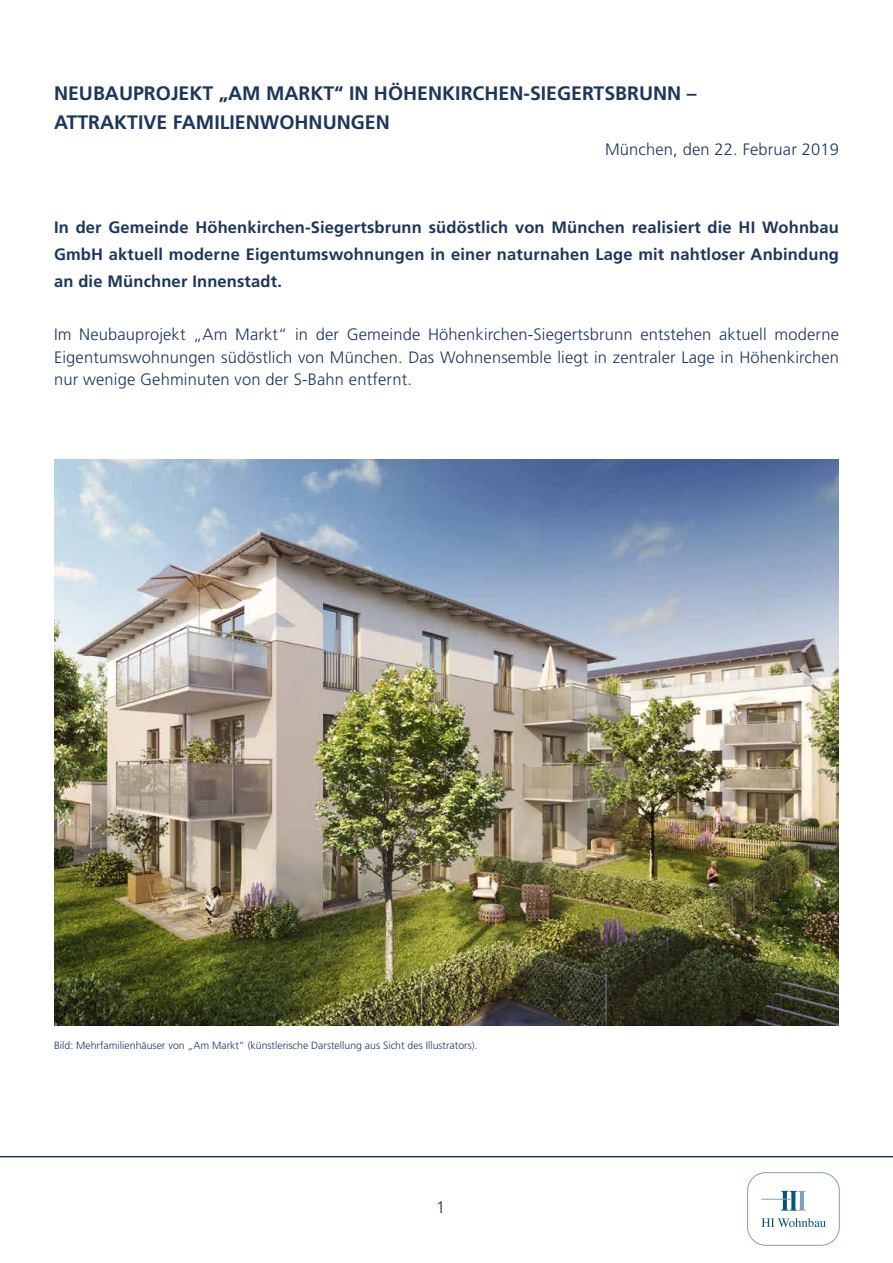
<style>
.page{position:relative;width:893px;height:1263px;background:#fff}
.page>*{position:absolute;margin:0;border:0;box-sizing:border-box;transform-origin:0 0}
.t1{font:700 19.5px/28.5px "Frutiger";color:#1b365f}
.t2{font:300 16.5px/22.5px "Frutiger";letter-spacing:.01em;color:#1b365f;text-align:justify}
.t3{font:700 16.5px/27px "Frutiger";letter-spacing:.01em;color:#1b365f;text-align:justify}
.t4{font:300 10.5px "Frutiger";color:#1b365f}
</style>
<div class="page">
<div style="left:747px;top:1172px;width:93px;height:73px;border:1px solid #80a1b2;border-radius:18px"></div>
<svg style="left:761px;top:1218px;width:65px;height:9px"></svg>
<svg style="left:781px;top:1191px;width:25px;height:19px"></svg>
<hr style="left:761px;top:1199px;width:30px;height:1px;background:#80a1b2">
<hr style="left:0;top:1156px;width:893px;height:1px;background:#1b365f">
<img style="left:54px;top:459px;width:785px;height:566px">
<p class="t1" style="left:54px;top:79px;width:644px">NEUBAUPROJEKT „AM MARKT“ IN HÖHENKIRCHEN-SIEGERTSBRUNN –<br>ATTRAKTIVE FAMILIENWOHNUNGEN</p>
<p class="t2" style="left:605px;top:138px;width:235px">München, den 22. Februar 2019</p>
<p class="t3" style="left:54px;top:213px;width:786px">In der Gemeinde Höhenkirchen-Siegertsbrunn südöstlich von München realisiert die HI Wohnbau GmbH aktuell moderne Eigentumswohnungen in einer naturnahen Lage mit nahtloser Anbindung an die Münchner Innenstadt.</p>
<p class="t2" style="left:54px;top:323px;width:786px">Im Neubauprojekt „Am Markt“ in der Gemeinde Höhenkirchen-Siegertsbrunn entstehen aktuell moderne Eigentumswohnungen südöstlich von München. Das Wohnensemble liegt in zentraler Lage in Höhenkirchen nur wenige Gehminuten von der S-Bahn entfernt.</p>
<p class="t4" style="left:54px;top:1039px;width:425px">Bild: Mehrfamilienhäuser von „Am Markt“ (künstlerische Darstellung aus Sicht des Illustrators).</p>
<p class="t2" style="left:436px;top:1196px;width:11px">1</p>
</div>
